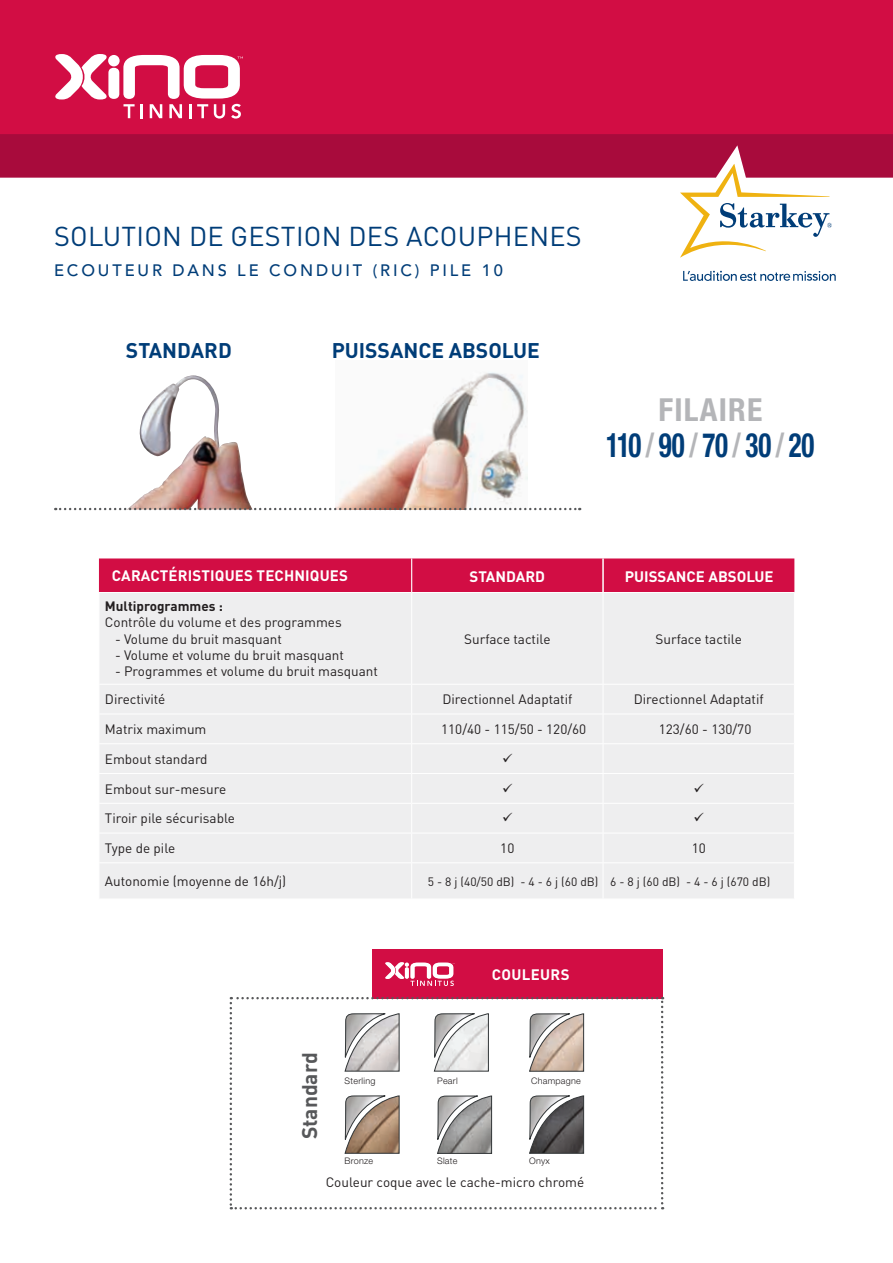
<style>
.page{position:relative;width:893px;height:1263px;background:#fff}
.page>*{position:absolute;margin:0;border:0;box-sizing:border-box;transform-origin:0 0}
.t1{font:700 condensed 33.6px "Helvetica Neue LT Std";letter-spacing:-.005em;color:#003d78;scale:.8 1}
.t2{font:700 condensed 31.8px "Helvetica Neue LT Std";letter-spacing:.04em;color:#b4b5b8}
.t3{font:27px "DINOT";letter-spacing:.01em;color:#003d78}
.t4{font:700 21px "DINOT";color:#003d78}
.t5{font:700 21px "DINOT";color:#57585a}
.t6{font:16.5px "Avenir LT SLI Std Medium";letter-spacing:.175em;color:#003d78}
.t7{font:700 15px "DINOT";letter-spacing:.01em;color:#fff}
.t8{font:700 15px "DINOT";color:#fff}
.t9{font:13.5px "DINOT";color:#231f20}
.t10{font:700 13.5px "DINOT";color:#231f20}
.t11{font:12px "DINOT";color:#231f20}
.t12{font:300 9px "Helvetica Neue LT Std";letter-spacing:.03em;color:#231f20}
.s1{color:#b4b5b8}
</style>
<div class="page">
<div style="left:0;top:0;width:893px;height:134px;background:#d20d44"></div>
<div style="left:99px;top:558px;width:695px;height:34px;background:#d20d44"></div>
<div style="left:100px;top:593px;width:694px;height:305px;background:#eeeeef"></div>
<hr style="left:411px;top:558px;width:1px;height:34px;background:#fff">
<hr style="left:411px;top:593px;width:1px;height:91px;background:#fff">
<hr style="left:603px;top:593px;width:1px;height:91px;background:#fff">
<hr style="left:99px;top:684px;width:313px;height:1px;background:#fff">
<hr style="left:412px;top:684px;width:191px;height:1px;background:#fff">
<hr style="left:603px;top:684px;width:192px;height:1px;background:#fff">
<hr style="left:99px;top:714px;width:313px;height:1px;background:#fff">
<hr style="left:412px;top:714px;width:191px;height:1px;background:#fff">
<hr style="left:603px;top:714px;width:192px;height:1px;background:#fff">
<hr style="left:99px;top:743px;width:313px;height:1px;background:#fff">
<hr style="left:412px;top:743px;width:191px;height:1px;background:#fff">
<hr style="left:603px;top:743px;width:192px;height:1px;background:#fff">
<hr style="left:99px;top:773px;width:313px;height:1px;background:#fff">
<hr style="left:412px;top:773px;width:191px;height:1px;background:#fff">
<hr style="left:603px;top:773px;width:192px;height:1px;background:#fff">
<hr style="left:99px;top:803px;width:313px;height:1px;background:#fff">
<hr style="left:412px;top:803px;width:191px;height:1px;background:#fff">
<hr style="left:603px;top:803px;width:192px;height:1px;background:#fff">
<hr style="left:99px;top:833px;width:313px;height:1px;background:#fff">
<hr style="left:412px;top:833px;width:191px;height:1px;background:#fff">
<svg style="left:411px;top:685px;width:1px;height:177px"></svg>
<hr style="left:603px;top:833px;width:192px;height:1px;background:#fff">
<svg style="left:603px;top:685px;width:1px;height:177px"></svg>
<hr style="left:99px;top:862px;width:313px;height:1px;background:#fff">
<hr style="left:412px;top:862px;width:191px;height:1px;background:#fff">
<hr style="left:411px;top:863px;width:1px;height:36px;background:#fff">
<hr style="left:603px;top:862px;width:192px;height:1px;background:#fff">
<hr style="left:603px;top:863px;width:1px;height:36px;background:#fff">
<hr style="left:602px;top:558px;width:2px;height:34px;background:#fff">
<img style="left:129px;top:375px;width:123px;height:133px">
<img style="left:336px;top:372px;width:191px;height:136px">
<svg style="left:55px;top:508px;width:525px;height:2px"></svg>
<svg style="left:683px;top:271px;width:153px;height:10px"></svg>
<svg style="left:54px;top:54px;width:54px;height:45px"></svg>
<div style="left:108px;top:68px;width:11px;height:31px;background:#fff;border-radius:5px"></div>
<svg style="left:108px;top:55px;width:12px;height:11px"></svg>
<div style="left:109px;top:56px;width:9px;height:9px;background:#fff;border-radius:50%"></div>
<svg style="left:123px;top:55px;width:120px;height:64px"></svg>
<svg style="left:0;top:134px;width:893px;height:124px"></svg>
<div style="left:372px;top:949px;width:291px;height:50px;background:#d20d44"></div>
<svg style="left:385px;top:962px;width:70px;height:24px"></svg>
<svg style="left:230px;top:997px;width:433px;height:212px"></svg>
<svg style="left:503px;top:753px;width:9px;height:9px"></svg>
<svg style="left:503px;top:783px;width:9px;height:9px"></svg>
<svg style="left:694px;top:783px;width:9px;height:9px"></svg>
<svg style="left:503px;top:813px;width:9px;height:9px"></svg>
<svg style="left:694px;top:813px;width:9px;height:9px"></svg>
<h3 class="t3" style="left:54px;top:219px;width:529px">SOLUTION DE GESTION DES ACOUPHENES</h3>
<p class="t6" style="left:54px;top:261px;width:450px">ECOUTEUR DANS LE CONDUIT (RIC) PILE 10</p>
<h3 class="t4" style="left:126px;top:337px;width:107px">STANDARD</h3>
<h3 class="t4" style="left:332px;top:337px;width:210px">PUISSANCE ABSOLUE</h3>
<h2 class="t2" style="left:658px;top:390px;width:106px">FILAIRE</h2>
<h1 class="t1" style="left:606px;top:424px;width:262px">110 <span class="s1">/</span> 90 <span class="s1">/</span> 70 <span class="s1">/</span> 30 <span class="s1">/</span> 20</h1>
<p class="t7" style="left:112px;top:566px;width:238px">CARACTÉRISTIQUES TECHNIQUES</p>
<p class="t8" style="left:469px;top:567px;width:77px">STANDARD</p>
<p class="t8" style="left:625px;top:567px;width:150px">PUISSANCE ABSOLUE</p>
<p class="t10" style="left:105px;top:597px;width:119px">Multiprogrammes :</p>
<p class="t9" style="left:105px;top:614px;width:238px">Contrôle du volume et des programmes</p>
<p class="t9" style="left:115px;top:630px;width:168px">- Volume du bruit masquant</p>
<p class="t9" style="left:115px;top:646px;width:230px">- Volume et volume du bruit masquant</p>
<p class="t9" style="left:115px;top:663px;width:264px">- Programmes et volume du bruit masquant</p>
<p class="t9" style="left:464px;top:630px;width:88px">Surface tactile</p>
<p class="t9" style="left:656px;top:630px;width:88px">Surface tactile</p>
<p class="t9" style="left:105px;top:691px;width:62px">Directivité</p>
<p class="t9" style="left:442px;top:691px;width:131px">Directionnel Adaptatif</p>
<p class="t9" style="left:634px;top:691px;width:131px">Directionnel Adaptatif</p>
<p class="t9" style="left:105px;top:721px;width:103px">Matrix maximum</p>
<p class="t9" style="left:441px;top:721px;width:147px">110/40 - 115/50 - 120/60</p>
<p class="t9" style="left:659px;top:721px;width:94px">123/60 - 130/70</p>
<p class="t9" style="left:105px;top:750px;width:104px">Embout standard</p>
<p class="t9" style="left:105px;top:780px;width:123px">Embout sur-mesure</p>
<p class="t9" style="left:105px;top:810px;width:132px">Tiroir pile sécurisable</p>
<p class="t9" style="left:105px;top:840px;width:72px">Type de pile</p>
<p class="t9" style="left:500px;top:840px;width:16px">10</p>
<p class="t9" style="left:692px;top:840px;width:16px">10</p>
<p class="t9" style="left:105px;top:873px;width:183px">Autonomie (moyenne de 16h/j)</p>
<p class="t11" style="left:428px;top:874px;width:344px">5 - 8 j (40/50 dB) - 4 - 6 j (60 dB) 6 - 8 j (60 dB) - 4 - 6 j (670 dB)</p>
<p class="t7" style="left:492px;top:965px;width:79px">COULEURS</p>
<h3 class="t5" style="left:296px;top:1139px;width:89px;rotate:-90deg">Standard</h3>
<p class="t12" style="left:345px;top:1075px;width:32px">Sterling</p>
<p class="t12" style="left:437px;top:1075px;width:22px">Pearl</p>
<p class="t12" style="left:531px;top:1075px;width:51px">Champagne</p>
<p class="t12" style="left:345px;top:1155px;width:30px">Bronze</p>
<p class="t12" style="left:437px;top:1155px;width:22px">Slate</p>
<p class="t12" style="left:529px;top:1155px;width:22px">Onyx</p>
<p class="t9" style="left:326px;top:1173px;width:260px">Couleur coque avec le cache-micro chromé</p>
</div>
